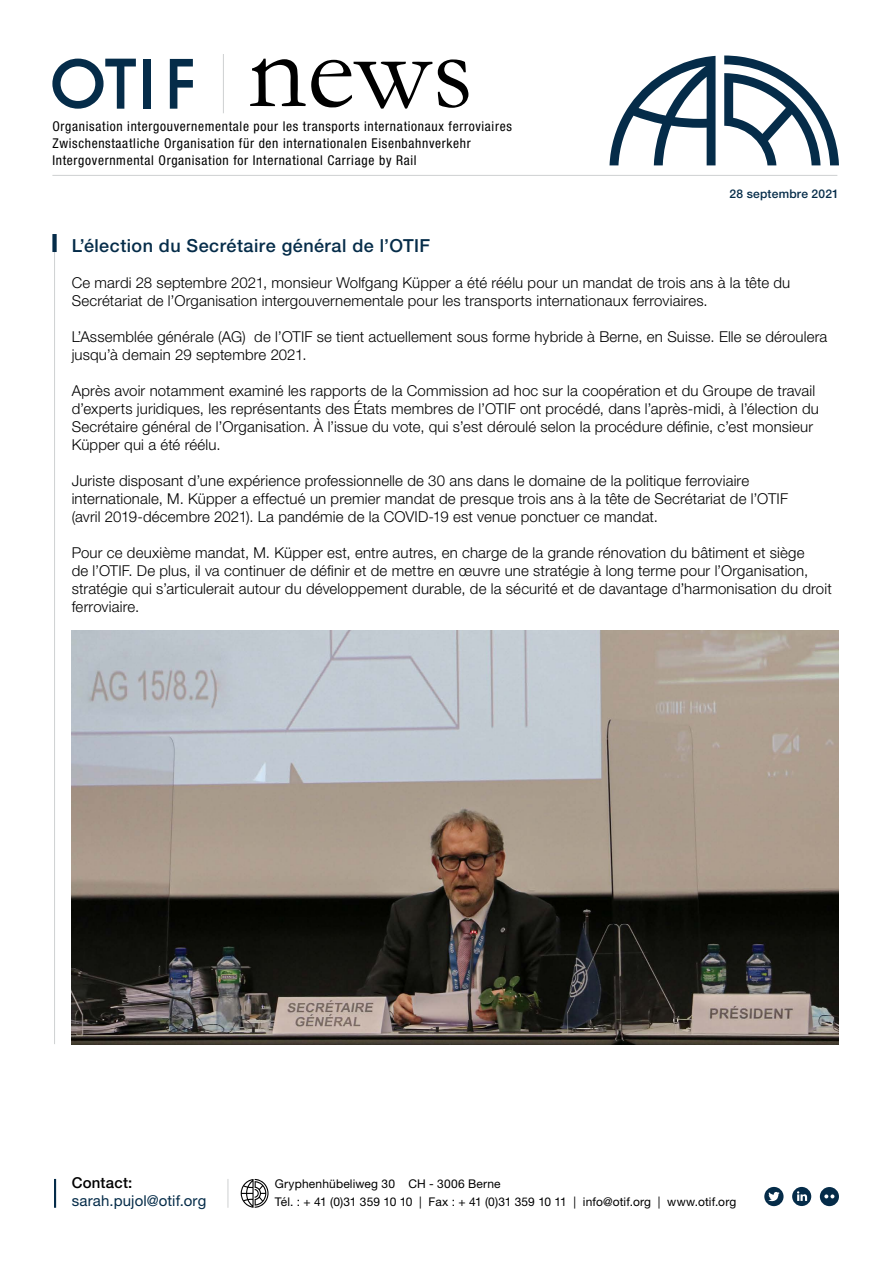
<style>
.page{position:relative;width:893px;height:1263px;background:#fff}
.page>*{position:absolute;margin:0;border:0;box-sizing:border-box;transform-origin:0 0}
.t1{font:500 18px "Helvetica Neue LT Std";letter-spacing:.025em;color:#052c49}
.t2{font:300 15px/18px "Helvetica Neue LT Std";letter-spacing:.01em;color:#000}
.t3{font:15px "Helvetica Neue LT Std";letter-spacing:.01em;color:#052c49}
.t4{font:500 15px "Helvetica Neue LT Std";letter-spacing:.01em;color:#000}
.t5{font:condensed 13.5px/17px "Helvetica Neue LT Std";letter-spacing:.05em;color:#000}
.t6{font:12px/18px "Helvetica Neue LT Std";letter-spacing:.01em;color:#000}
.t7{font:500 12px "Helvetica Neue LT Std";letter-spacing:.02em;color:#052c49}
</style>
<div class="page">
<svg style="left:52px;top:59px;width:84px;height:50px"></svg>
<div style="left:143px;top:59px;width:8px;height:50px;background:#052c49"></div>
<svg style="left:170px;top:59px;width:23px;height:50px"></svg>
<svg style="left:250px;top:59px;width:182px;height:50px"></svg>
<svg style="left:438px;top:59px;width:30px;height:49px"></svg>
<hr style="left:223px;top:54px;width:1px;height:59px;background:#d1d3d4">
<hr style="left:52px;top:175px;width:785px;height:1px;background:#d1d3d4">
<svg style="left:724px;top:56px;width:115px;height:109px"></svg>
<svg style="left:609px;top:56px;width:106px;height:109px"></svg>
<hr style="left:54px;top:1179px;width:2px;height:29px;background:#052c49">
<svg style="left:227px;top:1179px;width:1px;height:29px"></svg>
<svg style="left:764px;top:1187px;width:19px;height:19px"></svg>
<svg style="left:792px;top:1187px;width:19px;height:19px"></svg>
<svg style="left:820px;top:1187px;width:19px;height:19px"></svg>
<svg style="left:241px;top:1179px;width:28px;height:29px"></svg>
<hr style="left:54px;top:234px;width:1px;height:810px;background:#d1d3d4">
<div style="left:52px;top:234px;width:5px;height:18px;background:#052c49"></div>
<img style="left:72px;top:630px;width:767px;height:414px">
<p class="t5" style="left:52px;top:118px;width:461px">Organisation intergouvernementale pour les transports internationaux ferroviaires<br>Zwischenstaatliche Organisation für den internationalen Eisenbahnverkehr<br>Intergovernmental Organisation for International Carriage by Rail</p>
<p class="t7" style="left:730px;top:187px;width:111px">28 septembre 2021</p>
<p class="t1" style="left:72px;top:235px;width:360px">L’élection du Secrétaire général de l’OTIF</p>
<p class="t2" style="left:72px;top:273px;width:720px">Ce mardi 28 septembre 2021, monsieur Wolfgang Küpper a été réélu pour un mandat de trois ans à la tête du<br>Secrétariat de l’Organisation intergouvernementale pour les transports internationaux ferroviaires.</p>
<p class="t2" style="left:72px;top:327px;width:757px">L’Assemblée générale (AG) de l’OTIF se tient actuellement sous forme hybride à Berne, en Suisse. Elle se déroulera jusqu’à demain 29 septembre 2021.</p>
<p class="t2" style="left:72px;top:381px;width:749px">Après avoir notamment examiné les rapports de la Commission ad hoc sur la coopération et du Groupe de travail d’experts juridiques, les représentants des États membres de l’OTIF ont procédé, dans l’après-midi, à l’élection du Secrétaire général de l’Organisation. À l’issue du vote, qui s’est déroulé selon la procédure définie, c’est monsieur Küpper qui a été réélu.</p>
<p class="t2" style="left:72px;top:471px;width:718px">Juriste disposant d’une expérience professionnelle de 30 ans dans le domaine de la politique ferroviaire internationale, M. Küpper a effectué un premier mandat de presque trois ans à la tête de Secrétariat de l’OTIF (avril 2019-décembre 2021). La pandémie de la COVID-19 est venue ponctuer ce mandat.</p>
<p class="t2" style="left:72px;top:543px;width:762px">Pour ce deuxième mandat, M. Küpper est, entre autres, en charge de la grande rénovation du bâtiment et siège<br>de l’OTIF. De plus, il va continuer de définir et de mettre en œuvre une stratégie à long terme pour l’Organisation, stratégie qui s’articulerait autour du développement durable, de la sécurité et de davantage d’harmonisation du droit ferroviaire.</p>
<p class="t4" style="left:72px;top:1174px;width:62px">Contact:</p>
<p class="t3" style="left:72px;top:1192px;width:136px">sarah.pujol@otif.org</p>
<p class="t6" style="left:275px;top:1175px;width:463px">Gryphenhübeliweg 30 CH - 3006 Berne<br>Tél. : + 41 (0)31 359 10 10 | Fax : + 41 (0)31 359 10 11 | info@otif.org | www.otif.org</p>
</div>
